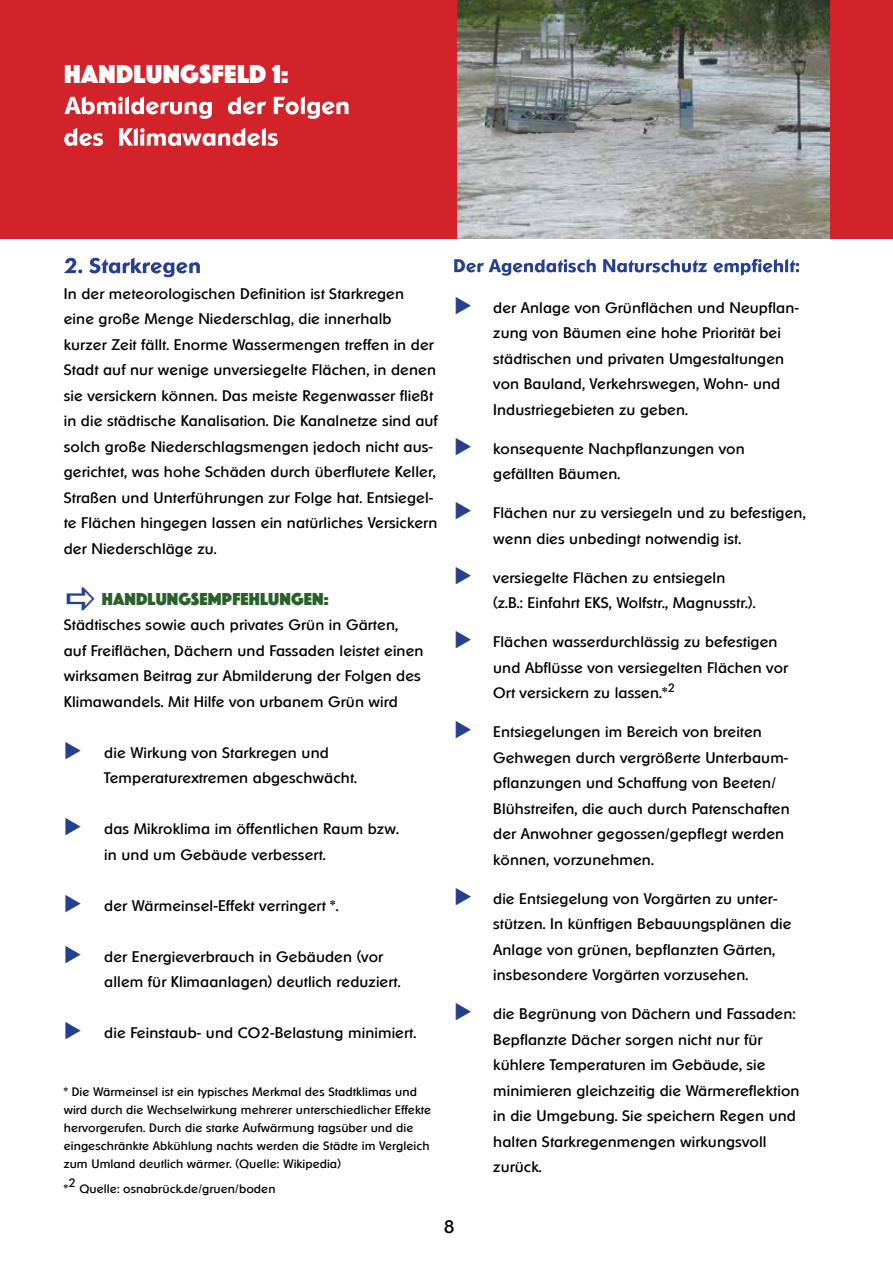
<style>
.page{position:relative;width:893px;height:1263px;background:#fff}
.page>*{position:absolute;margin:0;border:0;box-sizing:border-box;transform-origin:0 0}
.t1{font:27px "Phosphate Solid";letter-spacing:.01em;color:#fff}
.t2{font:18px "Phosphate Solid";letter-spacing:.01em;color:#296129}
.t3{font:18px "Ornitons";color:#000}
.t4{font:15px/25.5px "Ornitons";letter-spacing:.01em;color:#000}
.t5{font:12px/18px "Ornitons";letter-spacing:.01em;color:#000}
.s1{color:#25408f}
</style>
<div class="page">
<div style="left:0;top:0;width:893px;height:238px;background:#d2232a"></div>
<svg style="left:64px;top:258px;width:136px;height:19px"></svg>
<svg style="left:454px;top:259px;width:345px;height:17px"></svg>
<img style="left:458px;top:0;width:371px;height:238px">
<svg style="left:64px;top:96px;width:285px;height:23px"></svg>
<svg style="left:64px;top:128px;width:214px;height:18px"></svg>
<h1 class="t1" style="left:64px;top:54px;width:226px">HANDLUNGSFELD 1:</h1>
<p class="t4" style="left:64px;top:280px;width:375px">In der meteorologischen Definition ist Starkregen eine große Menge Niederschlag, die innerhalb kurzer Zeit fällt. Enorme Wassermengen treffen in der Stadt auf nur wenige unversiegelte Flächen, in denen sie versickern können. Das meiste Regenwasser fließt in die städtische Kanalisation. Die Kanalnetze sind auf solch große Niederschlagsmengen jedoch nicht aus&shy;gerichtet, was hohe Schäden durch überflutete Keller, Straßen und Unterführungen zur Folge hat. Entsiegel&shy;te Flächen hingegen lassen ein natürliches Versickern der Niederschläge zu.</p>
<p class="t2" style="left:102px;top:586px;width:229px">HANDLUNGSEMPFEHLUNGEN:</p>
<p class="t4" style="left:64px;top:612px;width:361px">Städtisches sowie auch privates Grün in Gärten, auf Freiflächen, Dächern und Fassaden leistet einen wirksamen Beitrag zur Abmilderung der Folgen des Klimawandels. Mit Hilfe von urbanem Grün wird</p>
<p class="t4" style="left:104px;top:739px;width:254px;text-indent:-40px"><span class="s1">◆</span> die Wirkung von Starkregen und<br>Temperaturextremen abgeschwächt.</p>
<p class="t4" style="left:104px;top:816px;width:296px;text-indent:-40px"><span class="s1">◆</span> das Mikroklima im öffentlichen Raum bzw. in und um Gebäude verbessert.</p>
<p class="t4" style="left:64px;top:892px;width:276px"><span class="s1">◆</span> der Wärmeinsel-Effekt verringert *.</p>
<p class="t4" style="left:104px;top:943px;width:298px;text-indent:-40px"><span class="s1">◆</span> der Energieverbrauch in Gebäuden (vor allem für Klimaanlagen) deutlich reduziert.</p>
<p class="t4" style="left:64px;top:1020px;width:354px"><span class="s1">◆</span> die Feinstaub- und CO2-Belastung minimiert.</p>
<p class="t5" style="left:64px;top:1082px;width:369px">* Die Wärmeinsel ist ein typisches Merkmal des Stadtklimas und wird durch die Wechselwirkung mehrerer unterschiedlicher Effekte hervorgerufen. Durch die starke Aufwärmung tagsüber und die eingeschränkte Abkühlung nachts werden die Städte im Vergleich zum Umland deutlich wärmer. (Quelle: Wikipedia)</p>
<p class="t5" style="left:64px;top:1180px;width:6px">*</p>
<p class="t5" style="left:68px;top:1174px;width:9px">2</p>
<p class="t5" style="left:79px;top:1180px;width:198px">Quelle: osnabrück.de/gruen/boden</p>
<p class="t4" style="left:493px;top:294px;width:307px;text-indent:-39px"><span class="s1">◆</span> der Anlage von Grünflächen und Neupflan&shy;zung von Bäumen eine hohe Priorität bei städtischen und privaten Umgestaltungen von Bauland, Verkehrswegen, Wohn- und Industriegebieten zu geben.</p>
<p class="t4" style="left:493px;top:435px;width:253px;text-indent:-39px"><span class="s1">◆</span> konsequente Nachpflanzungen von gefällten Bäumen.</p>
<p class="t4" style="left:493px;top:500px;width:314px;text-indent:-39px"><span class="s1">◆</span> Flächen nur zu versiegeln und zu befestigen, wenn dies unbedingt notwendig ist.</p>
<p class="t4" style="left:493px;top:564px;width:264px;text-indent:-39px"><span class="s1">◆</span> versiegelte Flächen zu entsiegeln (z.B.: Einfahrt EKS, Wolfstr., Magnusstr.).</p>
<p class="t4" style="left:493px;top:629px;width:297px;text-indent:-39px"><span class="s1">◆</span> Flächen wasserdurchlässig zu befestigen und Abflüsse von versiegelten Flächen vor<br>Ort versickern zu lassen.*<sup>2</sup></p>
<p class="t4" style="left:493px;top:719px;width:298px;text-indent:-39px"><span class="s1">◆</span> Entsiegelungen im Bereich von breiten Gehwegen durch vergrößerte Unterbaum&shy;pflanzungen und Schaffung von Beeten/ Blühstreifen, die auch durch Patenschaften der Anwohner gegossen/gepflegt werden können, vorzunehmen.</p>
<p class="t4" style="left:493px;top:885px;width:300px;text-indent:-39px"><span class="s1">◆</span> die Entsiegelung von Vorgärten zu unter&shy;stützen. In künftigen Bebauungsplänen die Anlage von grünen, bepflanzten Gärten, insbesondere Vorgärten vorzusehen.</p>
<p class="t4" style="left:493px;top:1001px;width:308px;text-indent:-39px"><span class="s1">◆</span> die Begrünung von Dächern und Fassaden:<br>Bepflanzte Dächer sorgen nicht nur für kühlere Temperaturen im Gebäude, sie minimieren gleichzeitig die Wärmereflektion in die Umgebung. Sie speichern Regen und halten Starkregenmengen wirkungsvoll zurück.</p>
<p class="t3" style="left:444px;top:1214px;width:13px">8</p>
</div>
